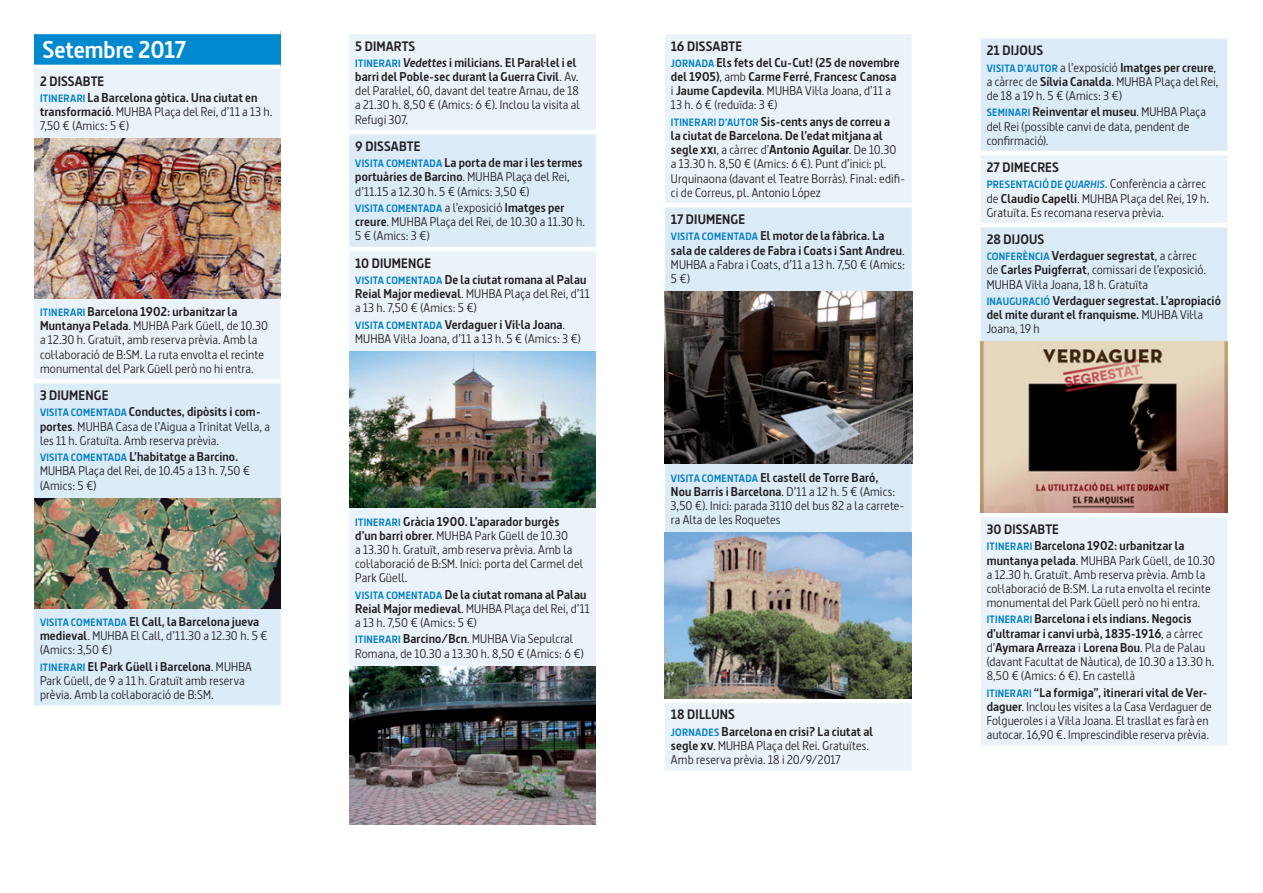
<style>
.page{position:relative;width:1263px;height:893px;background:#fff}
.page>*{position:absolute;margin:0;border:0;box-sizing:border-box;transform-origin:0 0}
.MES_FILETS{font:700 24px "Barna";color:#fff}
.DIA{font:700 13.5px "Barna";letter-spacing:.01em;color:#231f20}
.TEXT{font:700 13.5px "Barna";letter-spacing:.01em;color:#231f20}
.TEXT-2{font:12.6px/14.1px "Barna";letter-spacing:.01em;color:#231f20}
.TEXT-3{font:700 12.6px/14.1px "Barna";letter-spacing:.01em;color:#231f20}
.TEXT-4{font:700 10.5px "Barna";letter-spacing:.025em;color:#007ec5}
.s1{font-size:10.5px;color:#007ec5}
.s2{font-weight:400}
.s3{font-weight:700;font-size:10.5px;color:#007ec5}
.s4{font-weight:700}
.s5{font-weight:700;font-style:italic}
.s6{font-weight:400;font-size:12.6px;color:#231f20}
.s7{font-size:12.6px;color:#231f20}
.s8{font-weight:700;font-style:italic;font-size:10.5px;color:#007ec5}
</style>
<div class="page">
<div style="left:34px;top:32px;width:247px;height:35px;background:#0089cf"></div>
<div style="left:34px;top:69px;width:247px;height:70px;background:#eaf3fa"></div>
<svg style="left:34px;top:298px;width:247px;height:407px;background:#deecf6"></svg>
<hr style="left:34px;top:30px;width:247px;height:4px;background:#fff">
<hr style="left:34px;top:65px;width:247px;height:4px;background:#fff">
<hr style="left:34px;top:379px;width:247px;height:4px;background:#fff">
<img style="left:34px;top:139px;width:247px;height:159px">
<img style="left:34px;top:498px;width:247px;height:110px">
<div style="left:349px;top:34px;width:247px;height:96px;background:#eaf3fa"></div>
<svg style="left:349px;top:134px;width:247px;height:532px;background:#e5f0f9"></svg>
<hr style="left:349px;top:247px;width:247px;height:4px;background:#fff">
<img style="left:349px;top:352px;width:247px;height:156px">
<img style="left:349px;top:666px;width:247px;height:159px">
<div style="left:665px;top:34px;width:247px;height:736px;background:#eaf3fa"></div>
<div style="left:665px;top:207px;width:247px;height:326px;background:#dbebf7"></div>
<hr style="left:665px;top:203px;width:247px;height:4px;background:#fff">
<div style="left:665px;top:698px;width:247px;height:5px;background:#fff"></div>
<img style="left:665px;top:291px;width:247px;height:173px">
<img style="left:665px;top:533px;width:247px;height:165px">
<div style="left:981px;top:39px;width:246px;height:112px;background:#dbebf7"></div>
<svg style="left:981px;top:155px;width:246px;height:590px;background:#e5f0f9"></svg>
<hr style="left:981px;top:513px;width:246px;height:4px;background:#fff">
<hr style="left:981px;top:223px;width:246px;height:4px;background:#fff">
<img style="left:981px;top:342px;width:246px;height:171px">
<p class="MES_FILETS" style="left:43px;top:36px;width:145px">Setembre 2017</p>
<p class="DIA" style="left:40px;top:73px;width:66px">2 DISSABTE</p>
<p class="TEXT-3" style="left:40px;top:91px;width:234px"><span class="s1">ITINERARI</span> La Barcelona gòtica. Una ciutat en transformació<span class="s2">. MUHBA Plaça del Rei, d’11 a 13 h.<br>7,50 € (Amics: 5 €)</span></p>
<p class="TEXT-2" style="left:40px;top:305px;width:229px"><span class="s3">ITINERARI</span> <span class="s4">Barcelona 1902: urbanitzar la Muntanya Pelada</span>. MUHBA Park Güell, de 10.30 a 12.30 h. Gratuït, amb reserva prèvia. Amb la col·laboració de B:SM. La ruta envolta el recinte monumental del Park Güell però no hi entra.</p>
<p class="DIA" style="left:40px;top:387px;width:70px">3 DIUMENGE</p>
<p class="TEXT-2" style="left:40px;top:405px;width:232px"><span class="s3">VISITA COMENTADA</span> <span class="s4">Conductes, dipòsits i com&shy;portes</span>. MUHBA Casa de l’Aigua a Trinitat Vella, a les 11 h. Gratuïta. Amb reserva prèvia.</p>
<p class="TEXT-2" style="left:40px;top:450px;width:212px"><span class="s3">VISITA COMENTADA</span> <span class="s4">L’habitatge a Barcino.<br></span>MUHBA Plaça del Rei, de 10.45 a 13 h. 7,50 € (Amics: 5 €)</p>
<p class="TEXT-2" style="left:40px;top:615px;width:229px"><span class="s3">VISITA COMENTADA</span> <span class="s4">El Call, la Barcelona jueva medieval</span>. MUHBA El Call, d’11.30 a 12.30 h. 5 € (Amics: 3,50 €)</p>
<p class="TEXT-2" style="left:40px;top:660px;width:213px"><span class="s3">ITINERARI</span> <span class="s4">El Park Güell i Barcelona</span>. MUHBA<br>Park Güell, de 9 a 11 h. Gratuït amb reserva prèvia. Amb la col·laboració de B:SM.</p>
<p class="DIA" style="left:355px;top:38px;width:62px">5 DIMARTS</p>
<p class="TEXT-2" style="left:355px;top:56px;width:226px"><span class="s3">ITINERARI</span> <span class="s5">Vedettes</span> <span class="s4">i milicians. El Paral·lel i el barri del Poble-sec durant la Guerra Civil</span>. Av. del Paral·lel, 60, davant del teatre Arnau, de 18 a 21.30 h. 8,50 € (Amics: 6 €). Inclou la visita al Refugi 307.</p>
<p class="TEXT" style="left:355px;top:138px;width:67px">9 DISSABTE</p>
<p class="TEXT-2" style="left:355px;top:156px;width:229px"><span class="s3">VISITA COMENTADA</span> <span class="s4">La porta de mar i les termes portuàries de Barcino</span>. MUHBA Plaça del Rei, d’11.15 a 12.30 h. 5 € (Amics: 3,50 €)</p>
<p class="TEXT-4" style="left:355px;top:202px;width:211px">VISITA COMENTADA <span class="s6">a l’exposició</span> <span class="s7">Imatges per</span></p>
<p class="TEXT-2" style="left:355px;top:215px;width:231px"><span class="s4">creure</span>. MUHBA Plaça del Rei, de 10.30 a 11.30 h.<br>5 € (Amics: 3 €)</p>
<p class="DIA" style="left:355px;top:255px;width:78px">10 DIUMENGE</p>
<p class="TEXT-2" style="left:355px;top:273px;width:236px"><span class="s3">VISITA COMENTADA</span> <span class="s4">De la ciutat romana al Palau<br>Reial Major medieval</span>. MUHBA Plaça del Rei, d’11 a 13 h. 7,50 € (Amics: 5 €)</p>
<p class="TEXT-2" style="left:355px;top:318px;width:227px"><span class="s3">VISITA COMENTADA</span> <span class="s4">Verdaguer i Vil·la Joana</span>.<br>MUHBA Vil·la Joana, d’11 a 13 h. 5 € (Amics: 3 €)</p>
<p class="TEXT-2" style="left:355px;top:514px;width:229px"><span class="s3">ITINERARI</span> <span class="s4">Gràcia 1900. L’aparador burgès d’un barri obrer</span>. MUHBA Park Güell de 10.30<br>a 13.30 h. Gratuït, amb reserva prèvia. Amb la col·laboració de B:SM. Inici: porta del Carmel del Park Güell.</p>
<p class="TEXT-2" style="left:355px;top:587px;width:236px"><span class="s3">VISITA COMENTADA</span> <span class="s4">De la ciutat romana al Palau<br>Reial Major medieval</span>. MUHBA Plaça del Rei, d’11 a 13 h. 7,50 € (Amics: 5 €)</p>
<p class="TEXT-2" style="left:355px;top:632px;width:230px"><span class="s3">ITINERARI</span> <span class="s4">Barcino/Bcn</span>. MUHBA Via Sepulcral<br>Romana, de 10.30 a 13.30 h. 8,50 € (Amics: 6 €)</p>
<p class="DIA" style="left:671px;top:38px;width:73px">16 DISSABTE</p>
<p class="TEXT-3" style="left:671px;top:56px;width:230px"><span class="s1">JORNADA</span> Els fets del Cu-Cut! (25 de novembre del 1905)<span class="s2">, amb</span> Carme Ferré<span class="s2">,</span> Francesc Canosa <span class="s2">i</span> Jaume Capdevila<span class="s2">. MUHBA Vil·la Joana, d’11 a 13 h. 6 € (reduïda: 3 €)</span></p>
<p class="TEXT-2" style="left:671px;top:115px;width:236px"><span class="s3">ITINERARI D’AUTOR</span> <span class="s4">Sis-cents anys de correu a<br>la ciutat de Barcelona. De l’edat mitjana al segle xxi</span>, a càrrec d’<span class="s4">Antonio Aguilar</span>. De 10.30<br>a 13.30 h. 8,50 € (Amics: 6 €). Punt d’inici: pl.<br>Urquinaona (davant el Teatre Borràs). Final: edifi&shy;ci de Correus, pl. Antonio López</p>
<p class="DIA" style="left:671px;top:211px;width:76px">17 DIUMENGE</p>
<p class="TEXT-3" style="left:671px;top:229px;width:236px"><span class="s1">VISITA COMENTADA</span> El motor de la fàbrica. La sala de calderes de Fabra i Coats i Sant Andreu<span class="s2">.<br>MUHBA a Fabra i Coats, d’11 a 13 h. 7,50 € (Amics:<br>5€)</span></p>
<p class="TEXT-2" style="left:671px;top:470px;width:235px"><span class="s3">VISITA COMENTADA</span> <span class="s4">El castell de Torre Baró,<br>Nou Barris i Barcelona</span>. D’11 a 12 h. 5 € (Amics:<br>3,50 €). Inici: parada 3110 del bus 82 a la carrete&shy;ra Alta de les Roquetes</p>
<p class="DIA" style="left:671px;top:706px;width:65px">18 DILLUNS</p>
<p class="TEXT-2" style="left:671px;top:724px;width:204px"><span class="s3">JORNADES</span> <span class="s4">Barcelona en crisi? La ciutat al segle xv</span>. MUHBA Plaça del Rei. Gratuïtes.<br>Amb reserva prèvia. 18 i 20/9/2017</p>
<p class="DIA" style="left:987px;top:42px;width:58px">21 DIJOUS</p>
<p class="TEXT-2" style="left:987px;top:60px;width:233px"><span class="s3">VISITA D’AUTOR</span> a l’exposició <span class="s4">Imatges per creure</span>, a càrrec de <span class="s4">Sílvia Canalda</span>. MUHBA Plaça del Rei, de 18 a 19 h. 5 € (Amics: 3 €)</p>
<p class="TEXT-2" style="left:987px;top:105px;width:221px"><span class="s3">SEMINARI</span> <span class="s4">Reinventar el museu</span>. MUHBA Plaça del Rei (possible canvi de data, pendent de confirmació).</p>
<p class="DIA" style="left:987px;top:159px;width:74px">27 DIMECRES</p>
<p class="TEXT-2" style="left:987px;top:177px;width:224px"><span class="s3">PRESENTACIÓ DE</span> <span class="s8">QUARHIS.</span> Conferència a càrrec de <span class="s4">Claudio Capelli</span>. MUHBA Plaça del Rei, 19 h.<br>Gratuïta. Es recomana reserva prèvia.</p>
<p class="DIA" style="left:987px;top:231px;width:59px">28 DIJOUS</p>
<p class="TEXT-2" style="left:987px;top:249px;width:221px"><span class="s3">CONFERÈNCIA</span> <span class="s4">Verdaguer segrestat</span>, a càrrec de <span class="s4">Carles Puigferrat</span>, comissari de l’exposició.<br>MUHBA Vil·la Joana, 18 h. Gratuïta</p>
<p class="TEXT-3" style="left:987px;top:294px;width:236px"><span class="s1">INAUGURACIÓ</span> Verdaguer segrestat. L’apropiació del mite durant el franquisme. <span class="s2">MUHBA Vil·la<br>Joana, 19 h</span></p>
<p class="DIA" style="left:987px;top:521px;width:74px">30 DISSABTE</p>
<p class="TEXT-2" style="left:987px;top:539px;width:230px"><span class="s3">ITINERARI</span> <span class="s4">Barcelona 1902: urbanitzar la muntanya pelada</span>. MUHBA Park Güell, de 10.30 a 12.30 h. Gratuït. Amb reserva prèvia. Amb la col·laboració de B:SM. La ruta envolta el recinte monumental del Park Güell però no hi entra.</p>
<p class="TEXT-2" style="left:987px;top:612px;width:229px"><span class="s3">ITINERARI</span> <span class="s4">Barcelona i els indians. Negocis d’ultramar i canvi urbà, 1835-1916</span>, a càrrec d’<span class="s4">Aymara Arreaza</span> i <span class="s4">Lorena Bou</span>. Pla de Palau (davant Facultat de Nàutica), de 10.30 a 13.30 h.<br>8,50 € (Amics: 6 €). En castellà</p>
<p class="TEXT-2" style="left:987px;top:685px;width:227px"><span class="s3">ITINERARI</span> <span class="s4">“La formiga”, itinerari vital de Ver&shy;daguer</span>. Inclou les visites a la Casa Verdaguer de Folgueroles i a Vil·la Joana. El trasllat es farà en autocar. 16,90 €. Imprescindible reserva prèvia.</p>
</div>
